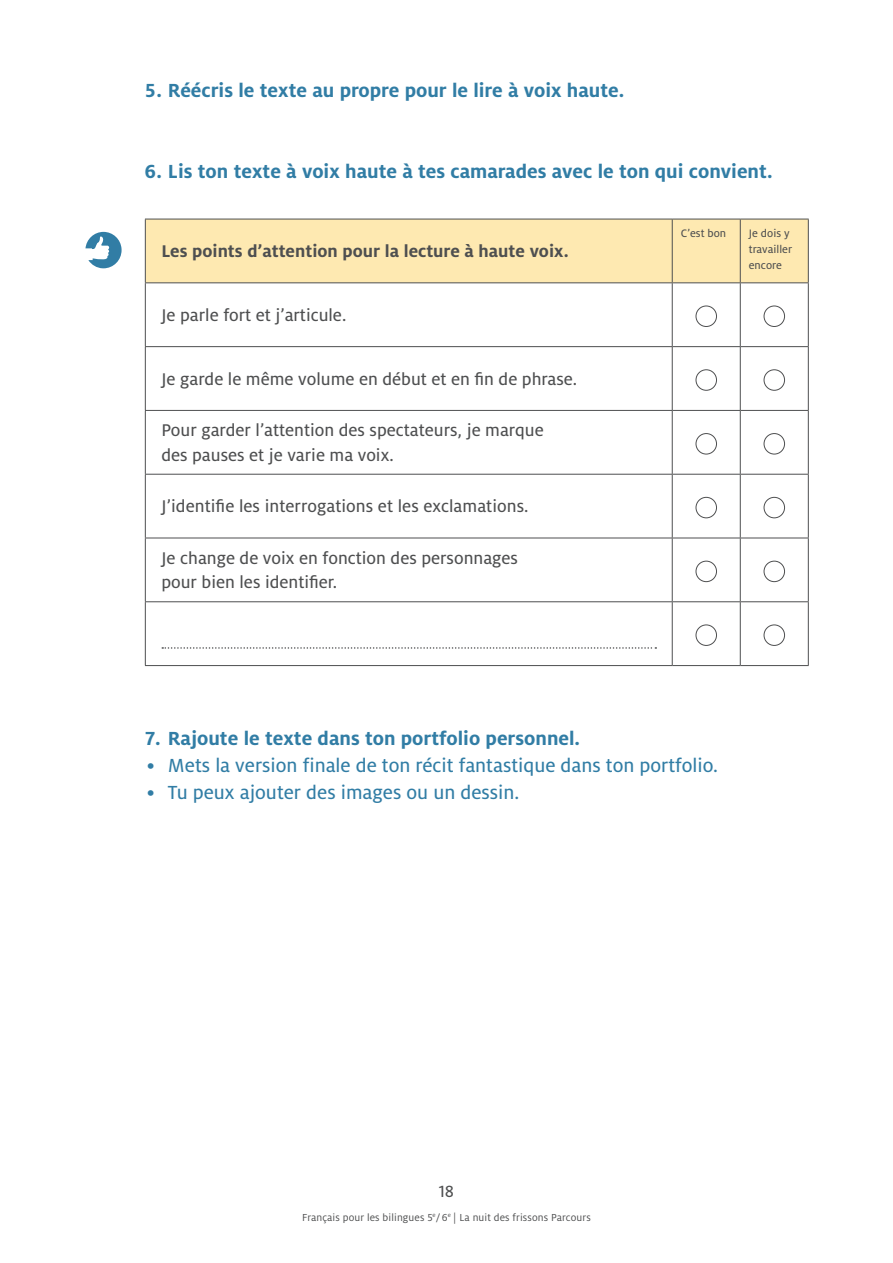
<style>
.page{position:relative;width:893px;height:1263px;background:#fff}
.page>*{position:absolute;margin:0;border:0;box-sizing:border-box;transform-origin:0 0}
.t1{font:700 21px "Milo OT";color:#317da5}
.t2{font:21px "Milo OT Text";color:#317da5}
.t3{font:18.75px/24.8px "Milo OT Text";color:#4e4f50}
.t4{font:700 18.75px "Milo OT";color:#4e4f50}
.t5{font:18px "Milo OT Text";color:#4e4f50}
.t6{font:12px/15.8px "Milo OT Text";letter-spacing:.005em;color:#4e4f50}
.t7{font:11.25px "Milo OT";letter-spacing:.01em;color:#4e4f50}
</style>
<div class="page">
<svg style="left:85px;top:232px;width:37px;height:36px"></svg>
<div style="left:146px;top:220px;width:662px;height:62px;background:#fee9b1"></div>
<hr style="left:145px;top:283px;width:1px;height:63px;background:#4e4f50">
<hr style="left:672px;top:283px;width:1px;height:63px;background:#4e4f50">
<hr style="left:740px;top:283px;width:1px;height:63px;background:#4e4f50">
<hr style="left:808px;top:283px;width:1px;height:63px;background:#4e4f50">
<hr style="left:145px;top:219px;width:527px;height:1px;background:#4e4f50">
<hr style="left:145px;top:219px;width:1px;height:63px;background:#4e4f50">
<hr style="left:672px;top:219px;width:68px;height:1px;background:#4e4f50">
<hr style="left:672px;top:219px;width:1px;height:63px;background:#4e4f50">
<hr style="left:740px;top:219px;width:69px;height:1px;background:#4e4f50">
<hr style="left:740px;top:219px;width:1px;height:63px;background:#4e4f50">
<hr style="left:808px;top:219px;width:1px;height:63px;background:#4e4f50">
<hr style="left:145px;top:282px;width:527px;height:1px;background:#4e4f50">
<hr style="left:672px;top:282px;width:68px;height:1px;background:#4e4f50">
<hr style="left:740px;top:282px;width:69px;height:1px;background:#4e4f50">
<hr style="left:145px;top:346px;width:527px;height:1px;background:#4e4f50">
<hr style="left:145px;top:347px;width:1px;height:63px;background:#4e4f50">
<hr style="left:672px;top:346px;width:68px;height:1px;background:#4e4f50">
<hr style="left:672px;top:347px;width:1px;height:63px;background:#4e4f50">
<hr style="left:740px;top:346px;width:69px;height:1px;background:#4e4f50">
<hr style="left:740px;top:347px;width:1px;height:63px;background:#4e4f50">
<hr style="left:808px;top:347px;width:1px;height:63px;background:#4e4f50">
<hr style="left:145px;top:410px;width:527px;height:1px;background:#4e4f50">
<hr style="left:145px;top:411px;width:1px;height:63px;background:#4e4f50">
<hr style="left:672px;top:410px;width:68px;height:1px;background:#4e4f50">
<hr style="left:672px;top:411px;width:1px;height:63px;background:#4e4f50">
<hr style="left:740px;top:410px;width:69px;height:1px;background:#4e4f50">
<hr style="left:740px;top:411px;width:1px;height:63px;background:#4e4f50">
<hr style="left:808px;top:411px;width:1px;height:63px;background:#4e4f50">
<hr style="left:145px;top:474px;width:527px;height:1px;background:#4e4f50">
<hr style="left:145px;top:475px;width:1px;height:63px;background:#4e4f50">
<hr style="left:672px;top:474px;width:68px;height:1px;background:#4e4f50">
<hr style="left:672px;top:475px;width:1px;height:63px;background:#4e4f50">
<hr style="left:740px;top:474px;width:69px;height:1px;background:#4e4f50">
<hr style="left:740px;top:475px;width:1px;height:63px;background:#4e4f50">
<hr style="left:808px;top:475px;width:1px;height:63px;background:#4e4f50">
<hr style="left:145px;top:538px;width:527px;height:1px;background:#4e4f50">
<hr style="left:145px;top:538px;width:1px;height:63px;background:#4e4f50">
<hr style="left:672px;top:538px;width:68px;height:1px;background:#4e4f50">
<hr style="left:672px;top:538px;width:1px;height:63px;background:#4e4f50">
<hr style="left:740px;top:538px;width:69px;height:1px;background:#4e4f50">
<hr style="left:740px;top:538px;width:1px;height:63px;background:#4e4f50">
<hr style="left:808px;top:538px;width:1px;height:63px;background:#4e4f50">
<hr style="left:145px;top:601px;width:527px;height:1px;background:#4e4f50">
<hr style="left:145px;top:602px;width:1px;height:63px;background:#4e4f50">
<hr style="left:672px;top:601px;width:68px;height:1px;background:#4e4f50">
<hr style="left:672px;top:602px;width:1px;height:63px;background:#4e4f50">
<hr style="left:740px;top:601px;width:69px;height:1px;background:#4e4f50">
<hr style="left:740px;top:602px;width:1px;height:63px;background:#4e4f50">
<hr style="left:808px;top:602px;width:1px;height:63px;background:#4e4f50">
<hr style="left:145px;top:665px;width:527px;height:1px;background:#4e4f50">
<hr style="left:672px;top:665px;width:68px;height:1px;background:#4e4f50">
<hr style="left:740px;top:665px;width:69px;height:1px;background:#4e4f50">
<div style="left:696px;top:306px;width:21px;height:21px;border:1px solid #4e4f50;border-radius:50%"></div>
<div style="left:764px;top:306px;width:21px;height:21px;border:1px solid #4e4f50;border-radius:50%"></div>
<div style="left:696px;top:369px;width:21px;height:22px;border:1px solid #4e4f50;border-radius:50%"></div>
<div style="left:764px;top:369px;width:21px;height:22px;border:1px solid #4e4f50;border-radius:50%"></div>
<div style="left:696px;top:433px;width:21px;height:21px;border:1px solid #4e4f50;border-radius:50%"></div>
<div style="left:764px;top:433px;width:21px;height:21px;border:1px solid #4e4f50;border-radius:50%"></div>
<div style="left:696px;top:497px;width:21px;height:21px;border:1px solid #4e4f50;border-radius:50%"></div>
<div style="left:764px;top:497px;width:21px;height:21px;border:1px solid #4e4f50;border-radius:50%"></div>
<div style="left:696px;top:561px;width:21px;height:21px;border:1px solid #4e4f50;border-radius:50%"></div>
<div style="left:764px;top:561px;width:21px;height:21px;border:1px solid #4e4f50;border-radius:50%"></div>
<svg style="left:162px;top:647px;width:494px;height:2px"></svg>
<div style="left:696px;top:624px;width:21px;height:22px;border:1px solid #4e4f50;border-radius:50%"></div>
<div style="left:764px;top:624px;width:21px;height:22px;border:1px solid #4e4f50;border-radius:50%"></div>
<p class="t1" style="left:145px;top:79px;width:481px">5. Réécris le texte au propre pour le lire à voix haute.</p>
<p class="t1" style="left:145px;top:160px;width:630px">6. Lis ton texte à voix haute à tes camarades avec le ton qui convient.</p>
<p class="t4" style="left:161px;top:240px;width:409px">Les points d’attention pour la lecture à haute voix.</p>
<p class="t3" style="left:161px;top:303px;width:186px">Je parle fort et j’articule.</p>
<p class="t3" style="left:161px;top:366px;width:417px">Je garde le même volume en début et en fin de phrase.</p>
<p class="t3" style="left:161px;top:418px;width:384px">Pour garder l’attention des spectateurs, je marque des pauses et je varie ma voix.</p>
<p class="t3" style="left:161px;top:494px;width:369px">J’identifie les interrogations et les exclamations.</p>
<p class="t3" style="left:161px;top:545px;width:358px">Je change de voix en fonction des personnages pour bien les identifier.</p>
<p class="t6" style="left:681px;top:226px;width:47px">C’est bon</p>
<p class="t6" style="left:749px;top:226px;width:45px">Je dois y travailler encore</p>
<p class="t1" style="left:145px;top:727px;width:437px">7. Rajoute le texte dans ton portfolio personnel.</p>
<p class="t2" style="left:147px;top:754px;width:573px">• Mets la version finale de ton récit fantastique dans ton portfolio.</p>
<p class="t2" style="left:147px;top:781px;width:374px">• Tu peux ajouter des images ou un dessin.</p>
<p class="t5" style="left:439px;top:1181px;width:17px">18</p>
<p class="t7" style="left:302px;top:1211px;width:290px">Français pour les bilingues 5<sup>e</sup>/ 6<sup>e</sup> | La nuit des frissons Parcours</p>
</div>
